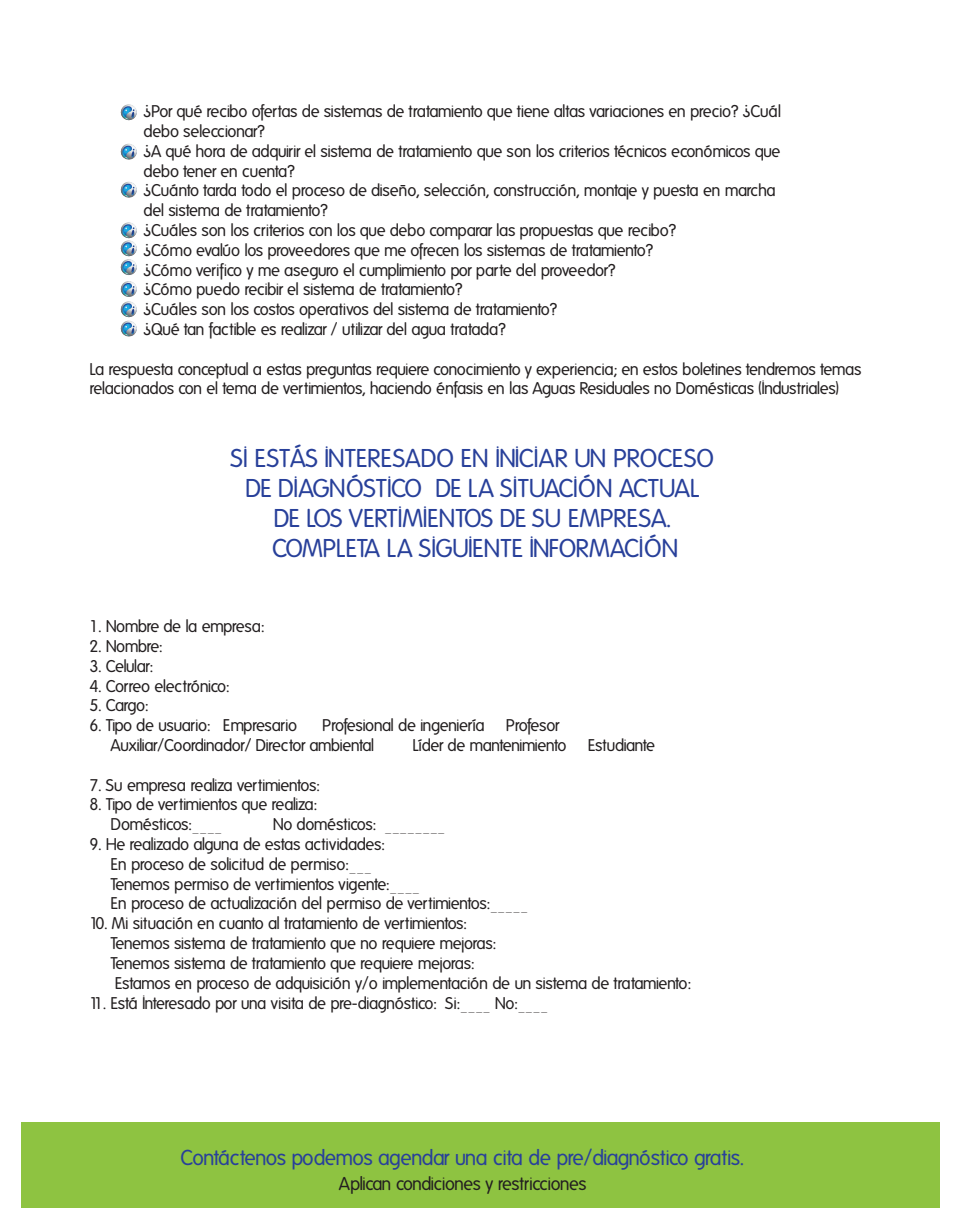
<style>
.page{position:relative;width:961px;height:1230px;background:#fff}
.page>*{position:absolute;margin:0;border:0;box-sizing:border-box;transform-origin:0 0}
.t1{font:25.05px/30px "Folks";color:#28409a;text-align:center}
.t2{font:21px "Folks";letter-spacing:-.035em;color:#28409a}
.t3{font:18px "Folks";letter-spacing:-.035em;color:#231f20}
.t4{font:16.5px/19.8px "Folks";letter-spacing:-.035em;color:#231f20}
</style>
<div class="page">
<svg style="left:120px;top:182px;width:17px;height:16px"></svg>
<svg style="left:120px;top:144px;width:17px;height:16px"></svg>
<svg style="left:120px;top:104px;width:17px;height:17px"></svg>
<svg style="left:120px;top:222px;width:17px;height:115px"></svg>
<div style="left:21px;top:1122px;width:918px;height:86px;background:#8ec341"></div>
<p class="t4" style="left:143px;top:102px;width:639px">¿Por qué recibo ofertas de sistemas de tratamiento que tiene altas variaciones en precio? ¿Cuál debo seleccionar?<br>¿A qué hora de adquirir el sistema de tratamiento que son los criterios técnicos económicos que debo tener en cuenta?<br>¿Cuánto tarda todo el proceso de diseño, selección, construcción, montaje y puesta en marcha del sistema de tratamiento?<br>¿Cuáles son los criterios con los que debo comparar las propuestas que recibo?<br>¿Cómo evalúo los proveedores que me ofrecen los sistemas de tratamiento?<br>¿Cómo verifico y me aseguro el cumplimiento por parte del proveedor?<br>¿Cómo puedo recibir el sistema de tratamiento?<br>¿Cuáles son los costos operativos del sistema de tratamiento?<br>¿Qué tan factible es realizar / utilizar del agua tratada?</p>
<p class="t4" style="left:89px;top:359px;width:773px">La respuesta conceptual a estas preguntas requiere conocimiento y experiencia; en estos boletines tendremos temas relacionados con el tema de vertimientos, haciendo énfasis en las Aguas Residuales no Domésticas (Industriales)</p>
<h1 class="t1" style="left:230px;top:444px;width:485px">SI ESTÁS INTERESADO EN INICIAR UN PROCESO DE DIAGNÓSTICO DE LA SITUACIÓN ACTUAL DE LOS VERTIMIENTOS DE SU EMPRESA.<br>COMPLETA LA SIGUIENTE INFORMACIÓN</h1>
<p class="t4" style="left:89px;top:617px;width:176px">1. Nombre de la empresa:</p>
<p class="t4" style="left:89px;top:636px;width:74px">2. Nombre:</p>
<p class="t4" style="left:89px;top:656px;width:65px">3. Celular:</p>
<p class="t4" style="left:89px;top:676px;width:142px">4. Correo electrónico:</p>
<p class="t4" style="left:89px;top:696px;width:60px">5. Cargo:</p>
<p class="t4" style="left:89px;top:716px;width:209px">6. Tipo de usuario: Empresario</p>
<p class="t4" style="left:322px;top:716px;width:164px">Profesional de ingeniería</p>
<p class="t4" style="left:506px;top:716px;width:55px">Profesor</p>
<p class="t4" style="left:111px;top:735px;width:265px">Auxiliar/Coordinador/ Director ambiental</p>
<p class="t4" style="left:412px;top:735px;width:156px">Líder de mantenimiento</p>
<p class="t4" style="left:587px;top:735px;width:69px">Estudiante</p>
<p class="t4" style="left:89px;top:775px;width:232px">7. Su empresa realiza vertimientos:</p>
<p class="t4" style="left:111px;top:795px;width:208px;text-indent:-21px">8. Tipo de vertimientos que realiza:<br>Domésticos:____</p>
<p class="t4" style="left:273px;top:815px;width:174px">No domésticos: ________</p>
<p class="t4" style="left:111px;top:834px;width:419px;text-indent:-21px">9. He realizado alguna de estas actividades:<br>En proceso de solicitud de permiso:___<br>Tenemos permiso de vertimientos vigente:____<br>En proceso de actualización del permiso de vertimientos:_____</p>
<p class="t4" style="left:111px;top:914px;width:582px;text-indent:-21px">10. Mi situación en cuanto al tratamiento de vertimientos:<br>Tenemos sistema de tratamiento que no requiere mejoras:<br>Tenemos sistema de tratamiento que requiere mejoras:<br>Estamos en proceso de adquisición y/o implementación de un sistema de tratamiento:</p>
<p class="t4" style="left:89px;top:993px;width:460px">11. Está Interesado por una visita de pre-diagnóstico: Si:____ No:____</p>
<p class="t2" style="left:180px;top:1145px;width:565px">Contáctenos podemos agendar una cita de pre/diagnóstico gratis.</p>
<p class="t3" style="left:339px;top:1173px;width:249px">Aplican condiciones y restricciones</p>
</div>
